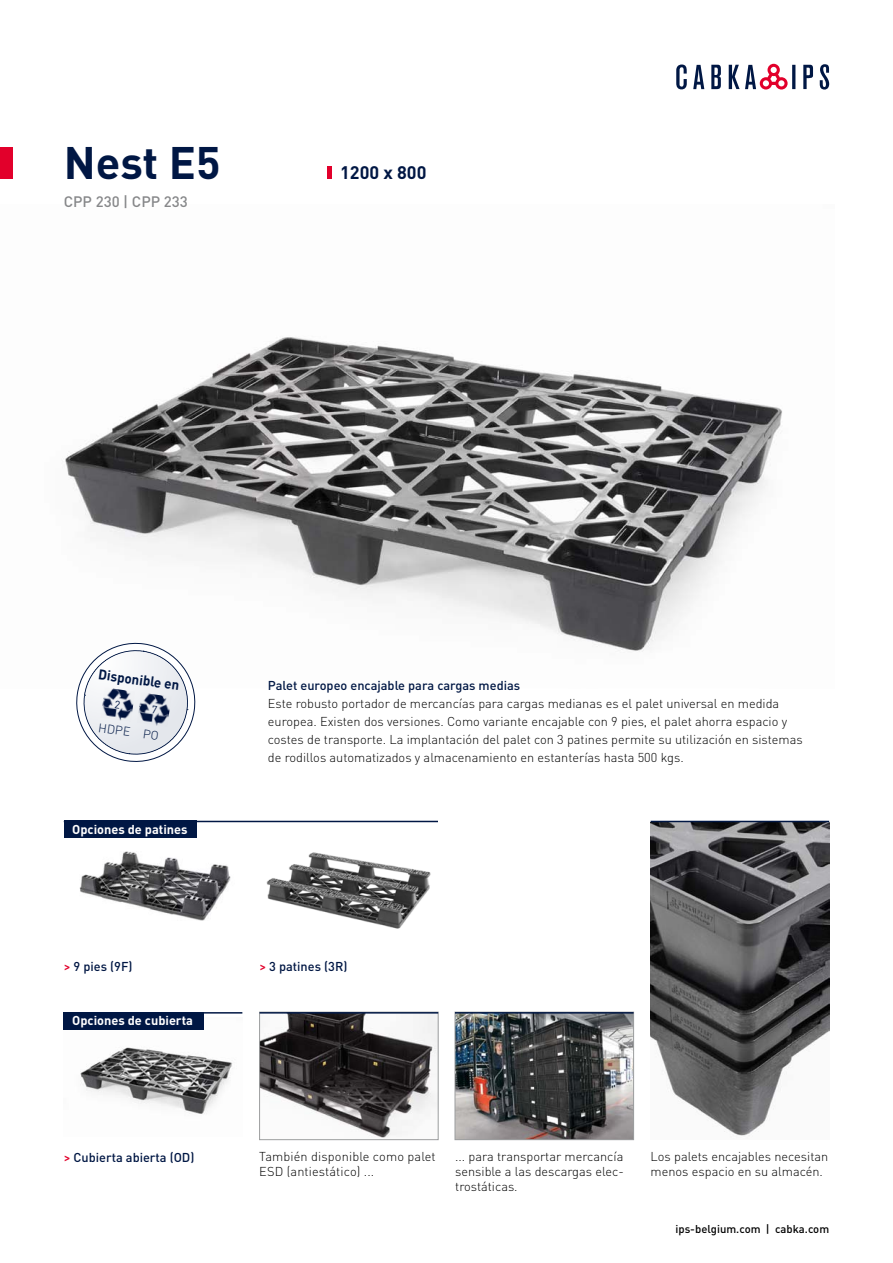
<style>
.page{position:relative;width:893px;height:1263px;background:#fff}
.page>*{position:absolute;margin:0;border:0;box-sizing:border-box;transform-origin:0 0}
.t1{font:700 45px "DIN Pro";color:#001744}
.t2{font:700 18px "DIN Pro";color:#001744}
.t3{font:500 15px "DIN Pro";color:#87888a}
.t4{font:700 13.95px "DIN Pro";color:#001744;scale:.95 1}
.t5{font:300 12.75px/15px "DIN Pro";color:#000}
.t6{font:500 12.75px "DIN Pro";color:#001744}
.t7{font:700 12.75px "DIN Pro";color:#fff}
.t8{font:300 12.3px "DIN Pro";color:#001744}
.t9{font:500 11.25px "DIN Pro";color:#000}
.s1{color:#e2002b}
</style>
<div class="page">
<div style="left:0;top:147px;width:13px;height:32px;background:#e2002b"></div>
<div style="left:327px;top:166px;width:5px;height:13px;background:#e2002b"></div>
<img style="left:65px;top:337px;width:717px;height:315px">
<img style="left:79px;top:824px;width:152px;height:97px">
<img style="left:266px;top:852px;width:165px;height:77px">
<img style="left:64px;top:1029px;width:169px;height:85px">
<img style="left:651px;top:822px;width:178px;height:314px">
<hr style="left:651px;top:821px;width:178px;height:1px;background:#001744">
<img style="left:457px;top:1014px;width:175px;height:124px">
<div style="left:455px;top:1012px;width:179px;height:128px;border:1px solid #9c9e9f"></div>
<img style="left:261px;top:1014px;width:175px;height:124px">
<div style="left:259px;top:1012px;width:179px;height:128px;border:1px solid #9c9e9f"></div>
<hr style="left:455px;top:1012px;width:179px;height:1px;background:#001744">
<hr style="left:260px;top:1012px;width:178px;height:1px;background:#001744">
<hr style="left:892px;top:1191px;width:1px;height:72px;background:#ebedf1">
<hr style="left:64px;top:821px;width:374px;height:1px;background:#001744">
<hr style="left:64px;top:1012px;width:178px;height:1px;background:#001744">
<div style="left:64px;top:821px;width:132px;height:17px;background:#001744"></div>
<div style="left:64px;top:1012px;width:140px;height:17px;background:#001744"></div>
<svg style="left:676px;top:64px;width:153px;height:26px"></svg>
<svg style="left:72px;top:639px;width:127px;height:123px"></svg>
<h1 class="t1" style="left:64px;top:132px;width:158px">Nest E5</h1>
<p class="t3" style="left:64px;top:191px;width:126px">CPP 230 | CPP 233</p>
<h2 class="t2" style="left:340px;top:160px;width:88px">1200 x 800</h2>
<p class="t4" style="left:100px;top:665px;width:87px;rotate:8deg">Disponible en</p>
<p class="t8" style="left:100px;top:719px;width:62px;rotate:8deg">HDPE PO</p>
<p class="t7" style="left:72px;top:821px;width:117px">Opciones de patines</p>
<p class="t6" style="left:268px;top:676px;width:254px">Palet europeo encajable para cargas medias</p>
<p class="t5" style="left:268px;top:693px;width:536px;line-height:18px">Este robusto portador de mercancías para cargas medianas es el palet universal en medida europea. Existen dos versiones. Como variante encajable con 9 pies, el palet ahorra espacio y costes de transporte. La implantación del palet con 3 patines permite su utilización en sistemas de rodillos automatizados y almacenamiento en estanterías hasta 500 kgs.</p>
<p class="t6" style="left:64px;top:957px;width:70px"><span class="s1">&gt;</span> 9 pies (9F)</p>
<p class="t6" style="left:259px;top:957px;width:90px"><span class="s1">&gt;</span> 3 patines (3R)</p>
<p class="t7" style="left:72px;top:1012px;width:122px">Opciones de cubierta</p>
<p class="t5" style="left:259px;top:1148px;width:178px">También disponible como palet<br>ESD (antiestático) ...</p>
<p class="t5" style="left:455px;top:1148px;width:170px;text-align:justify">... para transportar mercancía sensible a las descargas elec&shy;trostáticas.</p>
<p class="t6" style="left:64px;top:1149px;width:132px"><span class="s1">&gt;</span> Cubierta abierta (OD)</p>
<p class="t5" style="left:651px;top:1148px;width:179px">Los palets encajables necesitan menos espacio en su almacén.</p>
<p class="t9" style="left:675px;top:1221px;width:155px">ips-belgium.com | cabka.com</p>
</div>
